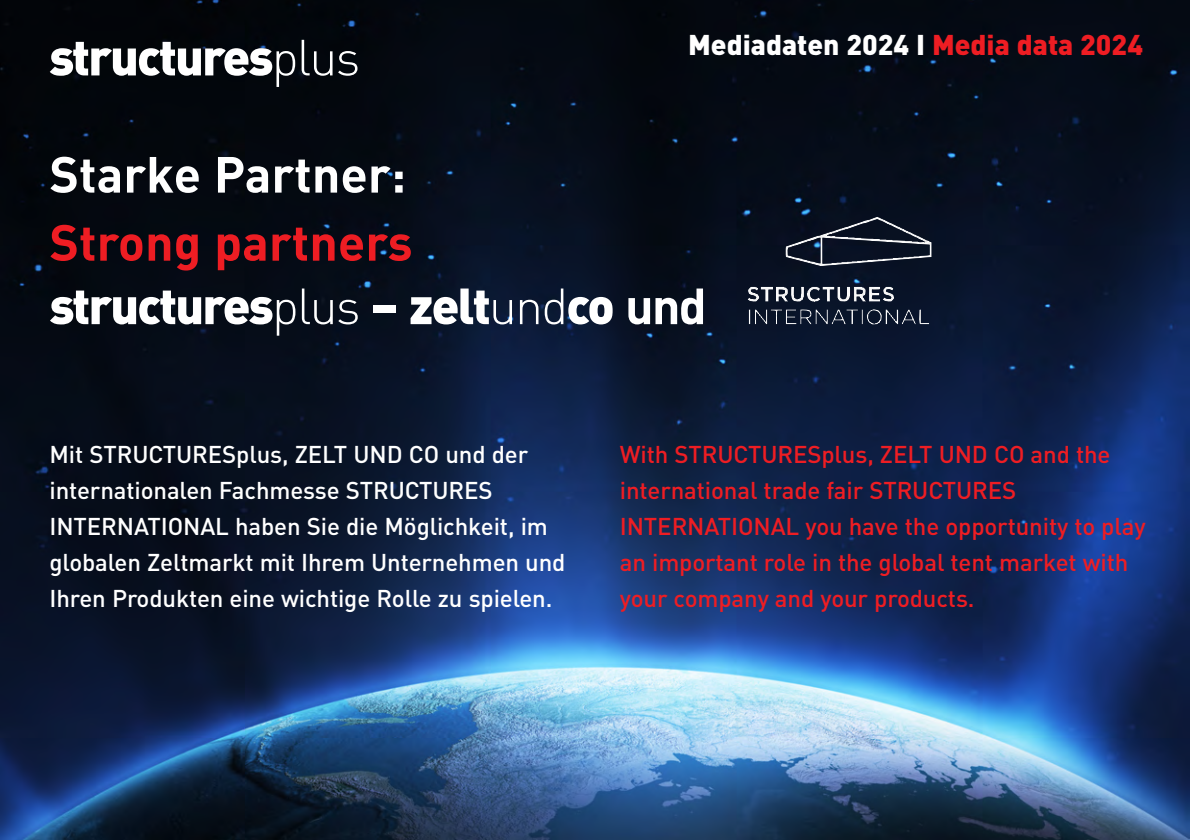
<style>
.page{position:relative;width:1191px;height:840px;background:#fff}
.page>*{position:absolute;margin:0;border:0;box-sizing:border-box;transform-origin:0 0}
.t1{font:50px "FFDIN Black Alternate";letter-spacing:-.04em;color:#fff}
.t2{font:700 50px "FFDIN";color:#fff}
.t3{font:700 50px "FFDIN";color:#ee1d23}
.t4{font:900 28.2px "FFDIN";color:#fff}
.t5{font:500 24px/36px "FFDIN";letter-spacing:-.005em;color:#fff}
.t6{font:500 24px/36px "FFDIN";letter-spacing:-.005em;color:#ee1d23}
.s1{font-family:"FFDIN Light Alternate"}
.s2{color:#ee1d23}
.s3{font-family:"FFDIN";font-weight:900}
.s4{font-family:"FFDIN";font-weight:700}
</style>
<div class="page">
<img style="left:0;top:0;width:1189px;height:839px">
<img style="left:785px;top:217px;width:146px;height:49px">
<p class="t1" style="left:49px;top:39px;width:312px">structures<span class="s1">plus</span></p>
<p class="t4" style="left:688px;top:34px;width:456px">Mediadaten 2024 I <span class="s2">Media data 2024</span></p>
<p class="t2" style="left:49px;top:157px;width:358px">Starke Partner:</p>
<p class="t3" style="left:49px;top:225px;width:365px">Strong partners</p>
<p class="t1" style="left:49px;top:288px;width:658px">structures<span class="s1">plus</span> <span class="s3">–</span> zelt<span class="s1">und</span>co <span class="s4">und</span></p>
<p class="t5" style="left:49px;top:439px;width:517px">Mit STRUCTURESplus, ZELT UND CO und der internationalen Fachmesse STRUCTURES INTERNATIONAL haben Sie die Möglichkeit, im globalen Zeltmarkt mit Ihrem Unternehmen und Ihren Produkten eine wichtige Rolle zu spielen.</p>
<p class="t6" style="left:620px;top:439px;width:527px">With STRUCTURESplus, ZELT UND CO and the international trade fair STRUCTURES INTERNATIONAL you have the opportunity to play an important role in the global tent market with your company and your products.</p>
</div>
